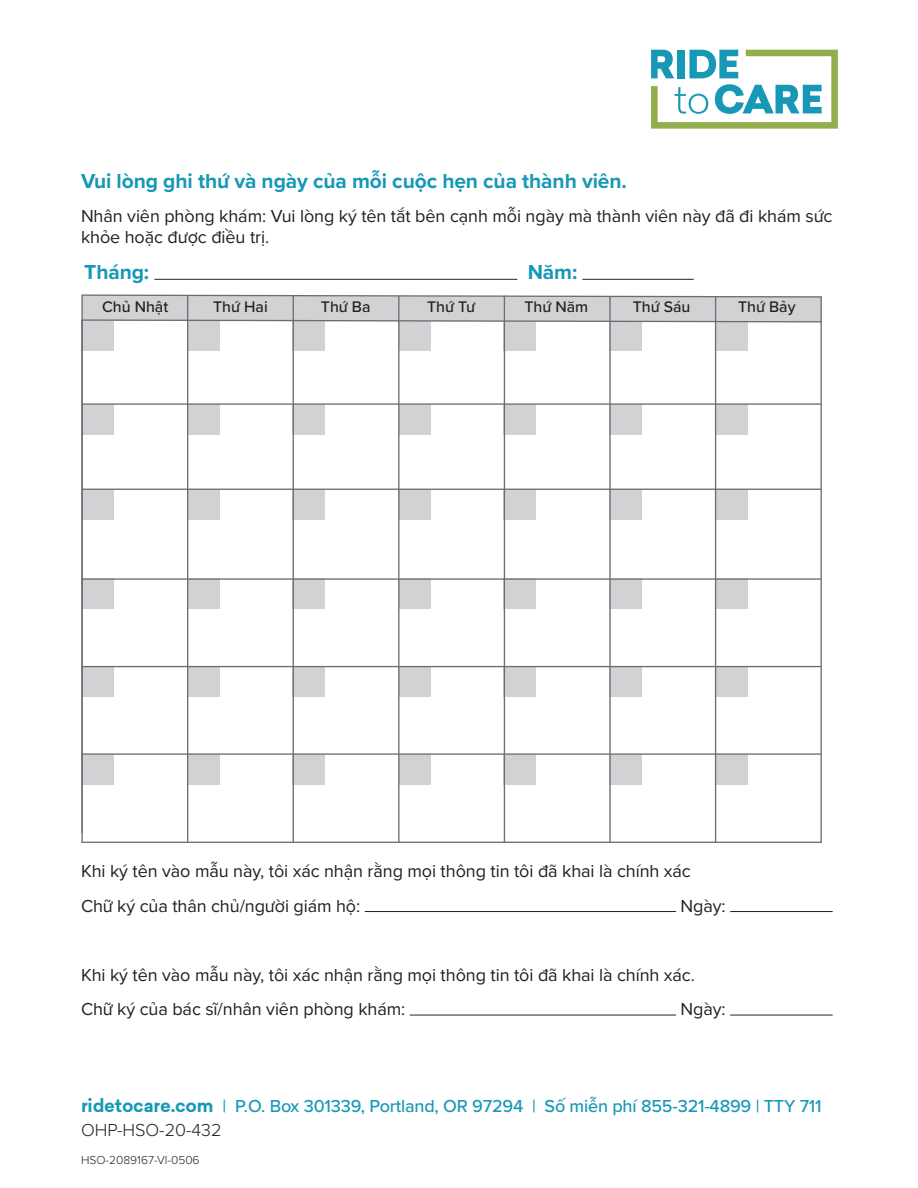
<style>
.page{position:relative;width:918px;height:1188px;background:#fff}
.page>*{position:absolute;margin:0;border:0;box-sizing:border-box;transform-origin:0 0}
.subheads{font:700 21px "Proxima Nova";letter-spacing:-.005em;color:#1798b6}
.text{font:18px/21px "Proxima Nova";letter-spacing:-.005em;color:#231f20}
.footer_address{font:500 18px "Proxima Nova";letter-spacing:-.01em;color:#1798b6}
.letter_head{font:300 18px "Proxima Nova";color:#231f20}
.t1{font:500 15.9px "Proxima Nova";color:#231f20}
.t2{font:300 12px "Proxima Nova";color:#231f20}
.s1{font-family:"Sailec";font-weight:700}
</style>
<div class="page">
<svg style="left:651px;top:50px;width:187px;height:79px"></svg>
<hr style="left:365px;top:911px;width:311px;height:1px;background:#231f20">
<hr style="left:730px;top:911px;width:103px;height:1px;background:#231f20">
<hr style="left:410px;top:1015px;width:266px;height:1px;background:#231f20">
<hr style="left:730px;top:1015px;width:103px;height:1px;background:#231f20">
<svg style="left:81px;top:294px;width:740px;height:25px;background:#cdced0"></svg>
<svg style="left:81px;top:319px;width:740px;height:523px"></svg>
<hr style="left:187px;top:296px;width:1px;height:546px;background:#6c6d70">
<hr style="left:293px;top:296px;width:1px;height:546px;background:#6c6d70">
<hr style="left:398px;top:296px;width:1px;height:546px;background:#6c6d70">
<hr style="left:504px;top:296px;width:1px;height:546px;background:#6c6d70">
<hr style="left:609px;top:296px;width:2px;height:546px;background:#6c6d70">
<hr style="left:715px;top:297px;width:1px;height:545px;background:#6c6d70">
<hr style="left:821px;top:296px;width:1px;height:547px;background:#6c6d70">
<hr style="left:82px;top:403px;width:739px;height:2px;background:#6c6d70">
<hr style="left:82px;top:489px;width:739px;height:1px;background:#6c6d70">
<hr style="left:82px;top:578px;width:739px;height:2px;background:#6c6d70">
<hr style="left:82px;top:666px;width:739px;height:1px;background:#6c6d70">
<hr style="left:82px;top:753px;width:739px;height:2px;background:#6c6d70">
<hr style="left:81px;top:842px;width:741px;height:1px;background:#6c6d70">
<hr style="left:154px;top:279px;width:363px;height:1px;background:#231f20">
<hr style="left:582px;top:279px;width:112px;height:1px;background:#231f20">
<p class="subheads" style="left:81px;top:165px;width:547px">Vui lòng ghi thứ và ngày của mỗi cuộc hẹn của thành viên.</p>
<p class="text" style="left:81px;top:205px;width:753px">Nhân viên phòng khám: Vui lòng ký tên tắt bên cạnh mỗi ngày mà thành viên này đã đi khám sức khỏe hoặc được điều trị.</p>
<p class="subheads" style="left:84px;top:257px;width:66px">Tháng:</p>
<p class="subheads" style="left:528px;top:257px;width:51px">Năm:</p>
<p class="t1" style="left:102px;top:295px;width:68px">Chủ Nhật</p>
<p class="t1" style="left:213px;top:295px;width:56px">Thứ Hai</p>
<p class="t1" style="left:321px;top:295px;width:51px">Thứ Ba</p>
<p class="t1" style="left:427px;top:295px;width:49px">Thứ Tư</p>
<p class="t1" style="left:524px;top:295px;width:65px">Thứ Năm</p>
<p class="t1" style="left:633px;top:295px;width:59px">Thứ Sáu</p>
<p class="t1" style="left:738px;top:295px;width:59px">Thứ Bảy</p>
<p class="text" style="left:81px;top:860px;width:611px">Khi ký tên vào mẫu này, tôi xác nhận rằng mọi thông tin tôi đã khai là chính xác</p>
<p class="text" style="left:81px;top:894px;width:281px">Chữ ký của thân chủ/người giám hộ:</p>
<p class="text" style="left:681px;top:894px;width:47px">Ngày:</p>
<p class="text" style="left:81px;top:963px;width:615px">Khi ký tên vào mẫu này, tôi xác nhận rằng mọi thông tin tôi đã khai là chính xác.</p>
<p class="text" style="left:81px;top:998px;width:326px">Chữ ký của bác sĩ/nhân viên phòng khám:</p>
<p class="text" style="left:681px;top:998px;width:47px">Ngày:</p>
<p class="footer_address" style="left:81px;top:1093px;width:742px"><span class="s1">ridetocare.com</span> | P.O. Box 301339, Portland, OR 97294 | Số miễn phí 855-321-4899 | TTY 711</p>
<p class="letter_head" style="left:81px;top:1117px;width:142px">OHP-HSO-20-432</p>
<p class="t2" style="left:81px;top:1151px;width:120px">HSO-2089167-VI-0506</p>
</div>
